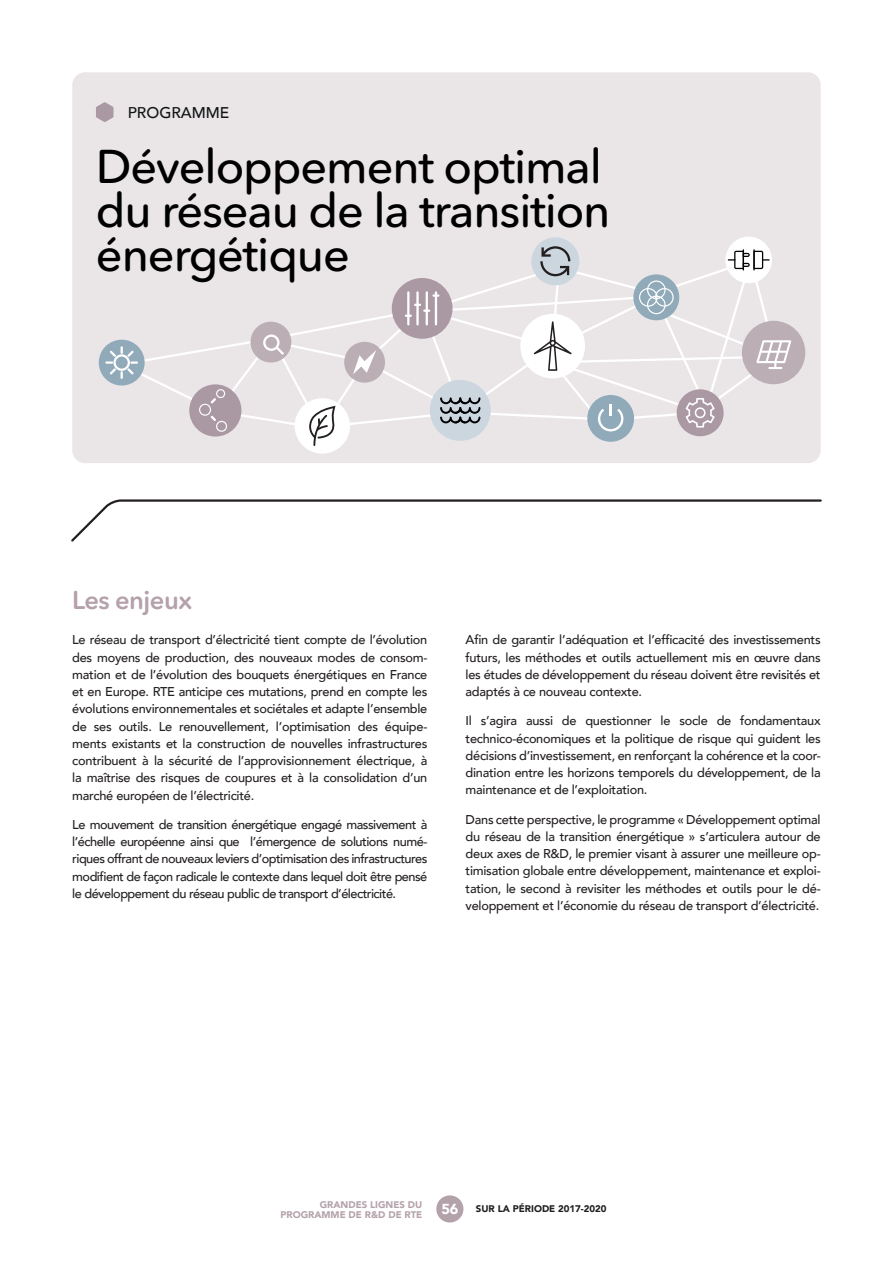
<style>
.page{position:relative;width:893px;height:1263px;background:#fff}
.page>*{position:absolute;margin:0;border:0;box-sizing:border-box;transform-origin:0 0}
.t1{font:500 46.95px/44px "Avenir Next Rounded Pro";letter-spacing:-.025em;color:#000001}
.Enjeux{font:600 25.5px "Avenir Next Rounded Pro";letter-spacing:-.02em;color:#b5a1ab}
.t2{font:500 15.45px "Avenir";color:#111516}
.Folios{font:900 14.4px "Avenir";color:#fff}
.Courant{font:500 12.75px/17.2px "Avenir";letter-spacing:-.02em;color:#231f20;text-align:justify}
.t3{font:900 9.6px/10.5px "Avenir";color:#b4a2ab;text-align:right}
.t4{font:900 9.6px "Avenir";color:#1e1e1c}
</style>
<div class="page">
<div style="left:436px;top:1195px;width:27px;height:27px;background:#b4a2ab;border-radius:50%"></div>
<svg style="left:71px;top:499px;width:751px;height:43px"></svg>
<div style="left:72px;top:72px;width:749px;height:391px;background:#eae6e8;border-radius:13px"></div>
<svg style="left:96px;top:102px;width:18px;height:20px"></svg>
<div style="left:725px;top:237px;width:47px;height:46px;background:#fff;border-radius:50%"></div>
<div style="left:531px;top:237px;width:48px;height:48px;background:#cbd6df;border-radius:50%"></div>
<div style="left:295px;top:398px;width:55px;height:56px;background:#fff;border-radius:50%"></div>
<div style="left:742px;top:321px;width:63px;height:63px;background:#bbaeb5;border-radius:50%"></div>
<div style="left:99px;top:340px;width:46px;height:45px;background:#90aaba;border-radius:50%"></div>
<svg style="left:105px;top:246px;width:686px;height:200px"></svg>
<p class="t2" style="left:128px;top:99px;width:103px">PROGRAMME</p>
<p class="t1" style="left:96px;top:145px;width:516px">Développement optimal du réseau de la transition énergétique</p>
<p class="Enjeux" style="left:72px;top:585px;width:121px">Les enjeux</p>
<p class="Courant" style="left:72px;top:630px;width:357px">Le réseau de transport d’électricité tient compte de l’évolution des moyens de production, des nouveaux modes de consom&shy;mation et de l’évolution des bouquets énergétiques en France et en Europe. RTE anticipe ces mutations, prend en compte les évolutions environnementales et sociétales et adapte l’ensemble de ses outils. Le renouvellement, l’optimisation des équipe&shy;ments existants et la construction de nouvelles infrastructures contribuent à la sécurité de l’approvisionnement électrique, à la maîtrise des risques de coupures et à la consolidation d’un marché européen de l’électricité.</p>
<p class="Courant" style="left:72px;top:815px;width:357px">Le mouvement de transition énergétique engagé massivement à l’échelle européenne ainsi que l’émergence de solutions numé&shy;riques offrant de nouveaux leviers d’optimisation des infrastructures modifient de façon radicale le contexte dans lequel doit être pensé le développement du réseau public de transport d’électricité.</p>
<p class="Courant" style="left:466px;top:630px;width:357px">Afin de garantir l’adéquation et l’efficacité des investissements futurs, les méthodes et outils actuellement mis en œuvre dans les études de développement du réseau doivent être revisités et adaptés à ce nouveau contexte.</p>
<p class="Courant" style="left:466px;top:711px;width:357px">Il s’agira aussi de questionner le socle de fondamentaux technico-économiques et la politique de risque qui guident les décisions d’investissement, en renforçant la cohérence et la coor&shy;dination entre les horizons temporels du développement, de la maintenance et de l’exploitation.</p>
<p class="Courant" style="left:466px;top:810px;width:357px">Dans cette perspective, le programme « Développement optimal du réseau de la transition énergétique » s’articulera autour de deux axes de R&amp;D, le premier visant à assurer une meilleure op&shy;timisation globale entre développement, maintenance et exploi&shy;tation, le second à revisiter les méthodes et outils pour le dé&shy;veloppement et l’économie du réseau de transport d’électricité.</p>
<p class="t3" style="left:280px;top:1199px;width:143px">GRANDES LIGNES DU<br>PROGRAMME DE R&amp;D DE RTE</p>
<p class="t4" style="left:476px;top:1200px;width:132px">SUR LA PÉRIODE 2017-2020</p>
<p class="Folios" style="left:442px;top:1196px;width:18px">56</p>
</div>
